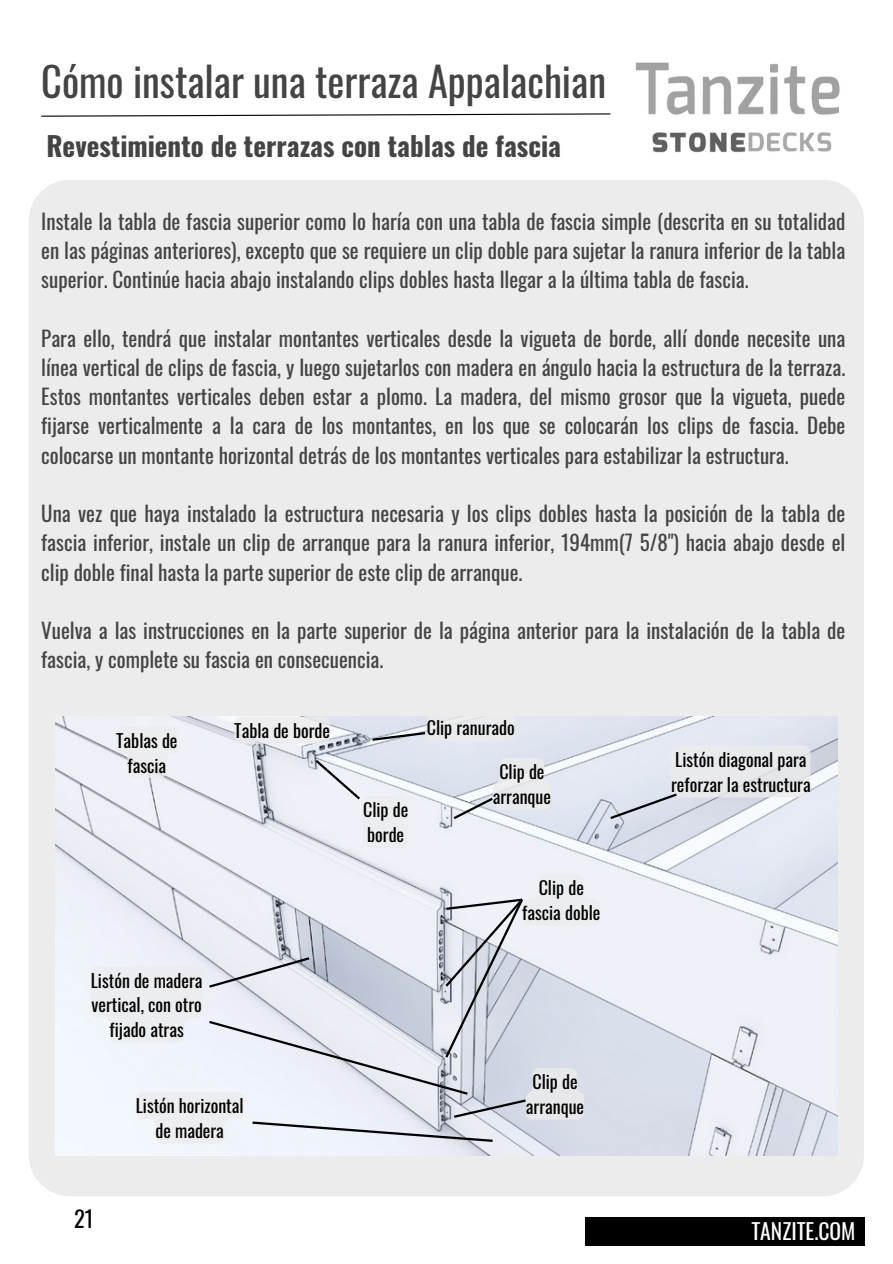
<style>
.page{position:relative;width:893px;height:1264px;background:#fff}
.page>*{position:absolute;margin:0;border:0;box-sizing:border-box;transform-origin:0 0}
.t1{font:40.35px "Oswald";color:#444}
.t2{font:700 27px "Oswald";color:#444}
.t3{font:22.5px "Oswald";color:#000}
.t4{font:21.6px "Oswald";color:#fff}
.t5{font:21px/29.2px "Oswald";color:#444;text-align:justify}
.t6{font:18px/24.8px "Oswald";color:#000;text-align:center}
</style>
<div class="page">
<div style="left:585px;top:1217px;width:279px;height:28px;background:#000"></div>
<img style="left:635px;top:62px;width:205px;height:91px">
<div style="left:29px;top:180px;width:835px;height:1016px;background:#ececec"></div>
<svg style="left:41px;top:113px;width:570px;height:4px"></svg>
<img style="left:56px;top:716px;width:781px;height:439px">
<div style="left:234px;top:716px;width:96px;height:27px;background:#ececec;border-radius:7px"></div>
<svg style="left:116px;top:726px;width:62px;height:52px"></svg>
<div style="left:363px;top:796px;width:45px;height:51px;background:#ececec;border-radius:7px"></div>
<svg style="left:91px;top:873px;width:509px;height:270px"></svg>
<svg style="left:451px;top:757px;width:99px;height:64px"></svg>
<svg style="left:313px;top:757px;width:49px;height:44px"></svg>
<div style="left:427px;top:714px;width:87px;height:26px;background:#ececec;border-radius:7px"></div>
<svg style="left:370px;top:730px;width:57px;height:12px"></svg>
<div style="left:671px;top:745px;width:139px;height:52px;background:#ececec;border-radius:7px"></div>
<svg style="left:607px;top:791px;width:72px;height:30px"></svg>
<p class="t1" style="left:41px;top:49px;width:566px">Cómo instalar una terraza Appalachian</p>
<p class="t2" style="left:46px;top:124px;width:516px">Revestimiento de terrazas con tablas de fascia</p>
<p class="t5" style="left:41px;top:205px;width:805px">Instale la tabla de fascia superior como lo haría con una tabla de fascia simple (descrita en su totalidad en las páginas anteriores), excepto que se requiere un clip doble para sujetar la ranura inferior de la tabla superior. Continúe hacia abajo instalando clips dobles hasta llegar a la última tabla de fascia.</p>
<p class="t5" style="left:41px;top:322px;width:805px">Para ello, tendrá que instalar montantes verticales desde la vigueta de borde, allí donde necesite una línea vertical de clips de fascia, y luego sujetarlos con madera en ángulo hacia la estructura de la terraza.<br>Estos montantes verticales deben estar a plomo. La madera, del mismo grosor que la vigueta, puede fijarse verticalmente a la cara de los montantes, en los que se colocarán los clips de fascia. Debe colocarse un montante horizontal detrás de los montantes verticales para estabilizar la estructura.</p>
<p class="t5" style="left:41px;top:498px;width:805px">Una vez que haya instalado la estructura necesaria y los clips dobles hasta la posición de la tabla de fascia inferior, instale un clip de arranque para la ranura inferior, 194mm(7 5/8") hacia abajo desde el clip doble final hasta la parte superior de este clip de arranque.</p>
<p class="t5" style="left:41px;top:615px;width:805px">Vuelva a las instrucciones en la parte superior de la página anterior para la instalación de la tabla de fascia, y complete su fascia en consecuencia.</p>
<p class="t6" style="left:116px;top:727px;width:63px">Tablas de fascia</p>
<p class="t6" style="left:234px;top:717px;width:97px">Tabla de borde</p>
<p class="t6" style="left:91px;top:967px;width:113px">Listón de madera vertical, con otro fijado atras</p>
<p class="t3" style="left:74px;top:1201px;width:21px">21</p>
<p class="t6" style="left:136px;top:1092px;width:109px">Listón horizontal de madera</p>
<p class="t6" style="left:363px;top:796px;width:47px;text-align:left">Clip de borde</p>
<p class="t6" style="left:427px;top:714px;width:89px">Clip ranurado</p>
<p class="t6" style="left:493px;top:758px;width:60px">Clip de arranque</p>
<p class="t6" style="left:522px;top:874px;width:80px">Clip de fascia doble</p>
<p class="t6" style="left:526px;top:1068px;width:60px">Clip de arranque</p>
<p class="t6" style="left:671px;top:746px;width:141px;text-align:left">Listón diagonal para reforzar la estructura</p>
<p class="t4" style="left:751px;top:1213px;width:106px">TANZITE.COM</p>
</div>
